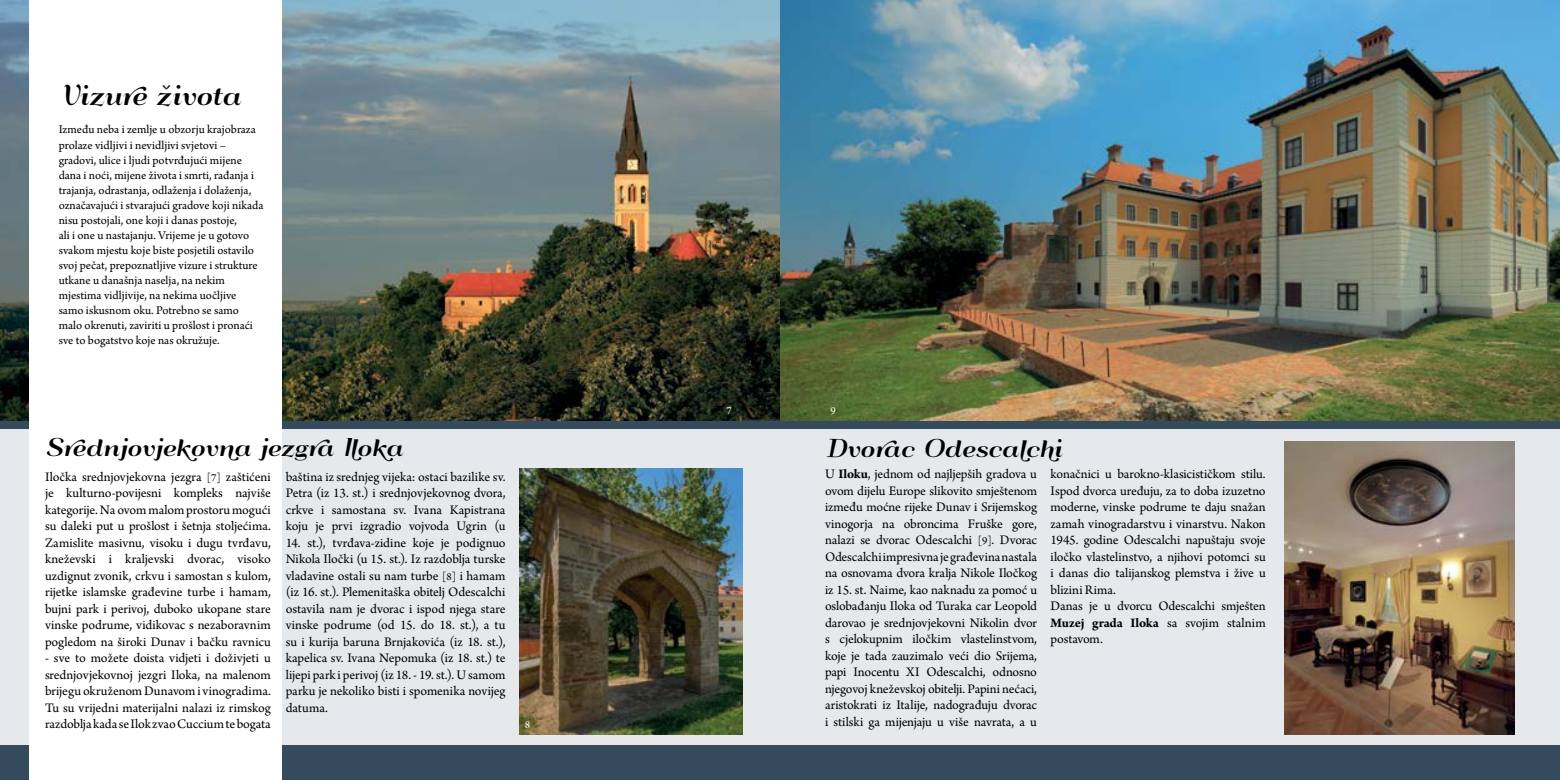
<style>
.page{position:relative;width:1560px;height:780px;background:#fff}
.page>*{position:absolute;margin:0;border:0;box-sizing:border-box;transform-origin:0 0}
.t1{font:25px "Qumpellka No 12";color:#000}
.t2{font:22.5px "Qumpellka No 12";color:#000}
.t3{font:13.75px/16.5px "Arno Pro";letter-spacing:-.01em;color:#000;text-align:justify}
.t4{font:12.5px/15px "Arno Pro";color:#000}
.t5{font:11.25px "Arno Pro";color:#fff}
.s1{font-weight:700}
.s2{font-size:11.25px}
</style>
<div class="page">
<div style="left:0;top:0;width:1559px;height:780px;background:#344b5d"></div>
<div style="left:0;top:429px;width:1559px;height:315px;background:#e6e9eb"></div>
<img style="left:0;top:0;width:1559px;height:420px">
<div style="left:29px;top:0;width:252px;height:780px;background:#fff"></div>
<img style="left:519px;top:469px;width:223px;height:266px">
<img style="left:1284px;top:441px;width:230px;height:294px">
<h1 class="t1" style="left:60px;top:77px;width:183px">Vizure života</h1>
<p class="t4" style="left:59px;top:123px;width:206px">Između neba i zemlje u obzorju krajobraza prolaze vidljivi i nevidljivi svjetovi – gradovi, ulice i ljudi potvrđujući mijene dana i noći, mijene života i smrti, rađanja i trajanja, odrastanja, odlaženja i dolaženja, označavajući i stvarajući gradove koji nikada nisu postojali, one koji i danas postoje,<br>ali i one u nastajanju. Vrijeme je u gotovo svakom mjestu koje biste posjetili ostavilo svoj pečat, prepoznatljive vizure i strukture utkane u današnja naselja, na nekim mjestima vidljivije, na nekima uočljive samo iskusnom oku. Potrebno se samo malo okrenuti, zaviriti u prošlost i pronaći sve to bogatstvo koje nas okružuje.</p>
<p class="t5" style="left:726px;top:404px;width:7px">7</p>
<p class="t5" style="left:830px;top:404px;width:7px">9</p>
<h2 class="t2" style="left:45px;top:430px;width:359px">Srednjovjekovna jezgra Iloka</h2>
<h2 class="t2" style="left:825px;top:431px;width:239px">Dvorac Odescalchi</h2>
<p class="t3" style="left:825px;top:466px;width:213px">U <span class="s1">Iloku</span>, jednom od najljepših gradova u ovom dijelu Europe slikovito smještenom između moćne rijeke Dunav i Srijemskog vinogorja na obroncima Fruške gore, nalazi se dvorac Odescalchi <span class="s2">[9]</span>. Dvorac Odescalchi impresivna je građevina nastala na osnovama dvora kralja Nikole Iločkog iz 15. st. Naime, kao naknadu za pomoć u oslobađanju Iloka od Turaka car Leopold darovao je srednjovjekovni Nikolin dvor s cjelokupnim iločkim vlastelinstvom, koje je tada zauzimalo veći dio Srijema, papi Inocentu XI Odescalchi, odnosno njegovoj kneževskoj obitelji. Papini nećaci, aristokrati iz Italije, nadograđuju dvorac i stilski ga mijenjaju u više navrata, a u</p>
<p class="t3" style="left:1050px;top:466px;width:216px;text-align:left">konačnici u barokno-klasicističkom stilu.<br>Ispod dvorca uređuju, za to doba izuzetno moderne, vinske podrume te daju snažan zamah vinogradarstvu i vinarstvu. Nakon 1945. godine Odescalchi napuštaju svoje iločko vlastelinstvo, a njihovi potomci su i danas dio talijanskog plemstva i žive u blizini Rima.<br>Danas je u dvorcu Odescalchi smješten <span class="s1">Muzej grada Iloka</span> sa svojim stalnim postavom.</p>
<p class="t3" style="left:45px;top:469px;width:227px">Iločka srednjovjekovna jezgra <span class="s2">[7]</span> zaštićeni je kulturno-povijesni kompleks najviše kategorije. Na ovom malom prostoru mogući su daleki put u prošlost i šetnja stoljećima.<br>Zamislite masivnu, visoku i dugu tvrđavu, kneževski i kraljevski dvorac, visoko uzdignut zvonik, crkvu i samostan s kulom, rijetke islamske građevine turbe i hamam, bujni park i perivoj, duboko ukopane stare vinske podrume, vidikovac s nezaboravnim pogledom na široki Dunav i bačku ravnicu</p>
<p class="t3" style="left:45px;top:650px;width:227px">- sve to možete doista vidjeti i doživjeti u srednjovjekovnoj jezgri Iloka, na malenom brijegu okruženom Dunavom i vinogradima.<br>Tu su vrijedni materijalni nalazi iz rimskog razdoblja kada se Ilok zvao Cuccium te bogata</p>
<p class="t3" style="left:286px;top:469px;width:221px">baština iz srednjeg vijeka: ostaci bazilike sv.<br>Petra (iz 13. st.) i srednjovjekovnog dvora, crkve i samostana sv. Ivana Kapistrana koju je prvi izgradio vojvoda Ugrin (u</p>
<p class="t3" style="left:286px;top:535px;width:221px">14. st.), tvrđava-zidine koje je podignuo Nikola Iločki (u 15. st.). Iz razdoblja turske vladavine ostali su nam turbe <span class="s2">[8]</span> i hamam (iz 16. st.). Plemenitaška obitelj Odescalchi ostavila nam je dvorac i ispod njega stare vinske podrume (od 15. do 18. st.), a tu su i kurija baruna Brnjakovića (iz 18. st.), kapelica sv. Ivana Nepomuka (iz 18. st.) te lijepi park i perivoj (iz 18. - 19. st.). U samom parku je nekoliko bisti i spomenika novijeg datuma.</p>
<p class="t5" style="left:525px;top:718px;width:7px">8</p>
</div>
